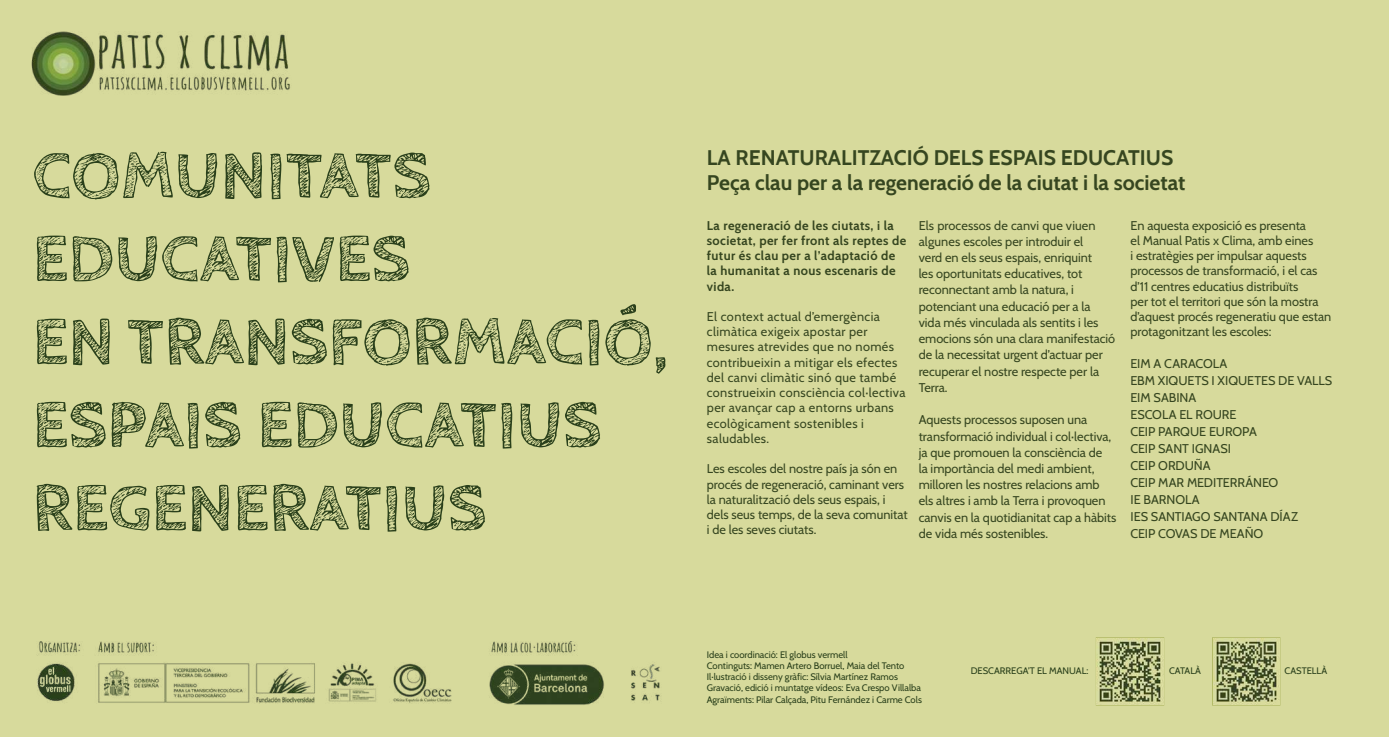
<style>
.page{position:relative;width:1389px;height:737px;background:#d7da9c}
.page>*{position:absolute;margin:0;border:0;box-sizing:border-box;transform-origin:0 0}
.t1{font:700 69.21px/83px "Cabin Sketch";color:#2a401b}
.t2{font:700 21.18px/25.4px "Cabin";color:#364620}
.t3{font:12.69px/16.2px "Cabin Regular 400 100";color:#364620}
.t4{font:12.69px/15.2px "Cabin Regular 400 100";letter-spacing:.03em;color:#364620}
.t5{font:700 12.69px/15.2px "Cabin";letter-spacing:.03em;color:#364620}
.t6{font:9.45px/11.3px "Cabin Regular 400 100";color:#2a401b}
</style>
<div class="page">
<img style="left:32px;top:32px;width:258px;height:64px">
<img style="left:37px;top:641px;width:623px;height:64px">
<div style="left:1096px;top:637px;width:68px;height:68px;border:1px solid #b4bb69"></div>
<div style="left:1212px;top:637px;width:68px;height:68px;border:1px solid #b4bb69"></div>
<img style="left:1097px;top:638px;width:66px;height:66px">
<img style="left:1213px;top:638px;width:66px;height:66px">
<h1 class="t1" style="left:33px;top:136px;width:637px">COMUNITATS<br>EDUCATIVES<br>EN TRANSFORMACIÓ,<br>ESPAIS EDUCATIUS<br>REGENERATIUS</h1>
<h2 class="t2" style="left:707px;top:143px;width:480px">LA RENATURALITZACIÓ DELS ESPAIS EDUCATIUS<br>Peça clau per a la regeneració de la ciutat i la societat</h2>
<p class="t5" style="left:707px;top:217px;width:201px">La regeneració de les ciutats, i la societat, per fer front als reptes de futur és clau per a l’adaptació de la humanitat a nous escenaris de vida.</p>
<p class="t4" style="left:707px;top:308px;width:200px">El context actual d’emergència climàtica exigeix apostar per mesures atrevides que no només contribueixin a mitigar els efectes del canvi climàtic sinó que també construeixin consciència col·lectiva per avançar cap a entorns urbans ecològicament sostenibles i saludables.</p>
<p class="t3" style="left:707px;top:460px;width:202px;line-height:15.2px">Les escoles del nostre país ja són en procés de regeneració, caminant vers la naturalització dels seus espais, i dels seus temps, de la seva comunitat i de les seves ciutats.</p>
<p class="t3" style="left:919px;top:216px;width:198px">Els processos de canvi que viuen algunes escoles per introduir el<br>verd en els seus espais, enriquint<br>les oportunitats educatives, tot reconnectant amb la natura, i potenciant una educació per a la vida més vinculada als sentits i les emocions són una clara manifestació de la necessitat urgent d’actuar per recuperar el nostre respecte per la<br>Terra.</p>
<p class="t3" style="left:919px;top:411px;width:199px">Aquests processos suposen una transformació individual i col·lectiva, ja que promouen la consciència de<br>la importància del medi ambient, milloren les nostres relacions amb els altres i amb la Terra i provoquen canvis en la quotidianitat cap a hàbits de vida més sostenibles.</p>
<p class="t3" style="left:1130px;top:217px;width:202px;line-height:15.2px">En aquesta exposició es presenta<br>el Manual Patis x Clima, amb eines<br>i estratègies per impulsar aquests processos de transformació, i el cas d’11 centres educatius distribuïts<br>per tot el territori que són la mostra d’aquest procés regeneratiu que estan protagonitzant les escoles:</p>
<p class="t3" style="left:1130px;top:355px;width:203px;line-height:16.9px">EIM A CARACOLA<br>EBM XIQUETS I XIQUETES DE VALLS<br>EIM SABINA<br>ESCOLA EL ROURE<br>CEIP PARQUE EUROPA<br>CEIP SANT IGNASI<br>CEIP ORDUÑA<br>CEIP MAR MEDITERRÁNEO<br>IE BARNOLA<br>IES SANTIAGO SANTANA DÍAZ<br>CEIP COVAS DE MEAÑO</p>
<p class="t6" style="left:707px;top:648px;width:216px">Idea i coordinació: El globus vermell<br>Continguts: Mamen Artero Borruel, Maia del Tento Il·lustració i disseny gràfic: Sílvia Martínez Ramos Gravació, edició i muntatge vídeos: Eva Crespo Villalba Agraïments: Pilar Calçada, Pitu Fernández i Carme Cols</p>
<p class="t6" style="left:971px;top:664px;width:119px">DESCARREGA’T EL MANUAL:</p>
<p class="t6" style="left:1169px;top:664px;width:33px">CATALÀ</p>
<p class="t6" style="left:1285px;top:664px;width:44px">CASTELLÀ</p>
</div>
